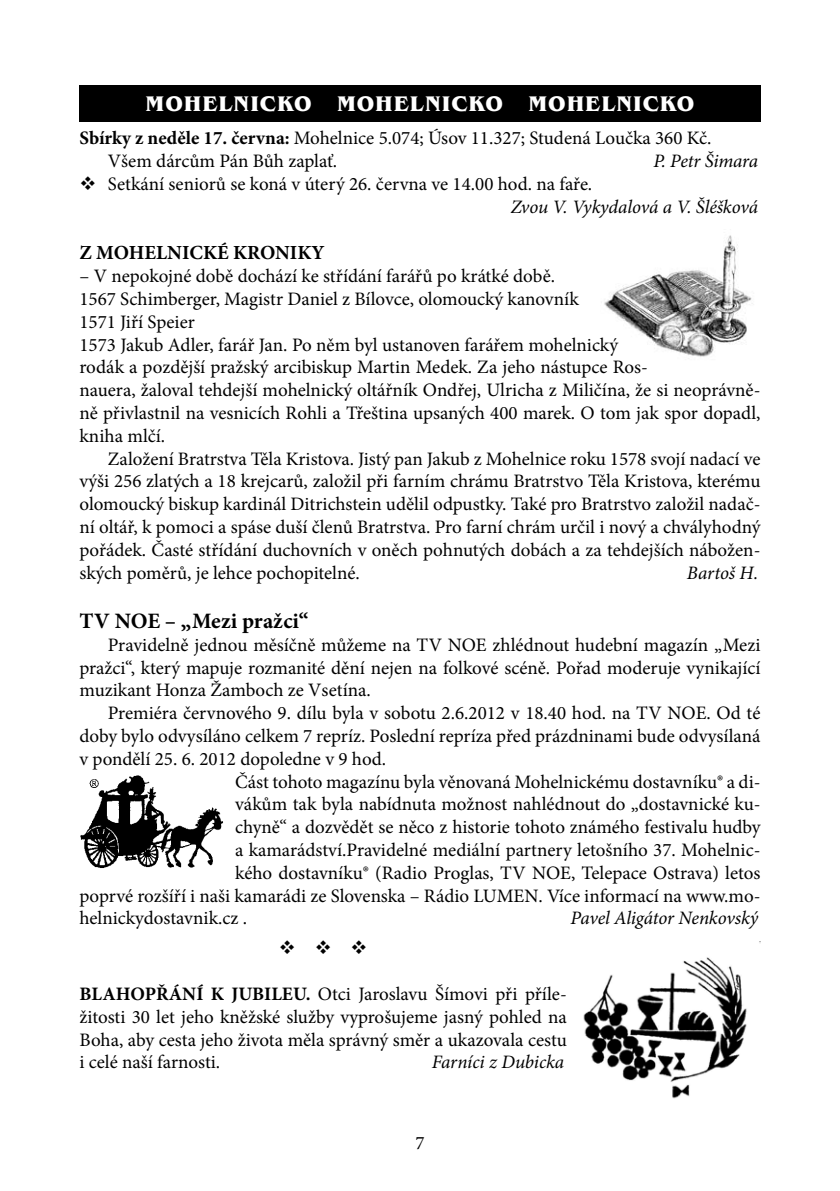
<style>
.page{position:relative;width:840px;height:1191px;background:#fff}
.page>*{position:absolute;margin:0;border:0;box-sizing:border-box;transform-origin:0 0}
.t1{font:700 22px "Minion Pro";color:#000}
.t2{font:700 21.8px "Benguiat Itc TOT";letter-spacing:.045em;color:#fff}
.t3{font:700 20px "Minion Pro";letter-spacing:-.005em;color:#000}
.t4{font:19px/22.8px "Minion Pro";color:#000}
.t5{font:italic 19px "Minion Pro";letter-spacing:-.01em;color:#000}
.t6{font:19px "Wingdings";color:#000}
.s1{font-weight:700}
.s2{font-style:italic}
</style>
<div class="page">
<img style="left:604px;top:235px;width:149px;height:122px">
<div style="left:79px;top:85px;width:681px;height:36px;background:#000"></div>
<img style="left:583px;top:941px;width:177px;height:158px">
<img style="left:80px;top:775px;width:143px;height:93px">
<p class="t2" style="left:145px;top:91px;width:550px">MOHELNICKO MOHELNICKO MOHELNICKO</p>
<p class="t4" style="left:108px;top:127px;width:605px;text-indent:-28px"><span class="s1">Sbírky z neděle 17. června:</span> Mohelnice 5.074; Úsov 11.327; Studená Loučka 360 Kč.<br>Všem dárcům Pán Bůh zaplať.</p>
<p class="t5" style="left:653px;top:148px;width:106px">P. Petr Šimara</p>
<p class="t4" style="left:510px;top:172px;width:249px;text-indent:-431px">❖ Setkání seniorů se koná v úterý 26. června ve 14.00 hod. na faře.<br><span class="s2">Zvou V. Vykydalová a V. Šléšková</span></p>
<p class="t3" style="left:79px;top:239px;width:78px">Z MOHELNI</p>
<p class="t3" style="left:189px;top:239px;width:85px">CKÉ KRONIK</p>
<p class="t3" style="left:311px;top:239px;width:15px">Y</p>
<p class="t4" style="left:79px;top:265px;width:682px">– V nepokojné době dochází ke střídání farářů po krátké době.<br>1567 Schimberger, Magistr Daniel z Bílovce, olomoucký kanovník<br>1571 Jiří Speier<br>1573 Jakub Adler, farář Jan. Po něm byl ustanoven farářem mohelnický<br>rodák a pozdější pražský arcibiskup Martin Medek. Za jeho nástupce Ros-<br>nauera, žaloval tehdejší mohelnický oltářník Ondřej, Ulricha z Miličína, že si neoprávně&shy;ně přivlastnil na vesnicích Rohli a Třeština upsaných 400 marek. O tom jak spor dopadl, kniha mlčí.</p>
<p class="t4" style="left:79px;top:447px;width:682px;text-align:justify;text-indent:28px">Založení Bratrstva Těla Kristova. Jistý pan Jakub z Mohelnice roku 1578 svojí nadací ve výši 256 zlatých a 18 krejcarů, založil při farním chrámu Bratrstvo Těla Kristova, kterému olomoucký biskup kardinál Ditrichstein udělil odpustky. Také pro Bratrstvo založil nadač&shy;ní oltář, k pomoci a spáse duší členů Bratrstva. Pro farní chrám určil i nový a chvályhodný pořádek. Časté střídání duchovních v oněch pohnutých dobách a za tehdejších nábožen&shy;ských poměrů, je lehce pochopitelné.</p>
<p class="t5" style="left:686px;top:559px;width:73px">Bartoš H.</p>
<p class="t1" style="left:79px;top:605px;width:52px">TV NOE</p>
<p class="t1" style="left:165px;top:605px;width:145px">– „Mezi pražci“</p>
<p class="t4" style="left:79px;top:633px;width:682px;text-align:justify;text-indent:28px">Pravidelně jednou měsíčně můžeme na TV NOE zhlédnout hudební magazín „Mezi pražci“, který mapuje rozmanité dění nejen na folkové scéně. Pořad moderuje vynikající muzikant Honza Žamboch ze Vsetína.</p>
<p class="t4" style="left:108px;top:702px;width:653px">Premiéra červnového 9. dílu byla v sobotu 2.6.2012 v 18.40 hod. na TV NOE. Od té</p>
<p class="t4" style="left:79px;top:724px;width:682px">doby bylo odvysíláno celkem 7 repríz. Poslední repríza před prázdninami bude odvysílaná</p>
<p class="t4" style="left:79px;top:747px;width:308px">v pondělí 25. 6. 2012 dopoledne v 9 hod.</p>
<p class="t4" style="left:235px;top:770px;width:526px">Část tohoto magazínu byla věnovaná Mohelnickému dostavníku® a di-</p>
<p class="t4" style="left:235px;top:793px;width:526px">vákům tak byla nabídnuta možnost nahlédnout do „dostavnické ku-</p>
<p class="t4" style="left:235px;top:816px;width:526px">chyně“ a dozvědět se něco z historie tohoto známého festivalu hudby</p>
<p class="t4" style="left:235px;top:838px;width:526px">a kamarádství.Pravidelné mediální partnery letošního 37. Mohelnic-</p>
<p class="t4" style="left:235px;top:861px;width:526px">kého dostavníku® (Radio Proglas, TV NOE, Telepace Ostrava) letos</p>
<p class="t4" style="left:79px;top:884px;width:682px">poprvé rozšíří i naši kamarádi ze Slovenska – Rádio LUMEN. Více informací na www.mo-</p>
<p class="t4" style="left:79px;top:907px;width:169px">helnickydostavnik.cz .</p>
<p class="t5" style="left:570px;top:905px;width:189px">Pavel Aligátor Nenkovský</p>
<p class="t6" style="left:278px;top:937px;width:90px">❖ ❖ ❖</p>
<p class="t4" style="left:79px;top:982px;width:488px;text-align:justify"><span class="s1">BLAHOPŘÁNÍ K JUBILEU.</span> Otci Jaroslavu Šímovi při příle&shy;žitosti 30 let jeho kněžské služby vyprošujeme jasný pohled na Boha, aby cesta jeho života měla správný směr a ukazovala cestu i celé naší farnosti.</p>
<p class="t5" style="left:431px;top:1049px;width:134px">Farníci z Dubicka</p>
<p class="t4" style="left:415px;top:1131px;width:11px">7</p>
</div>
